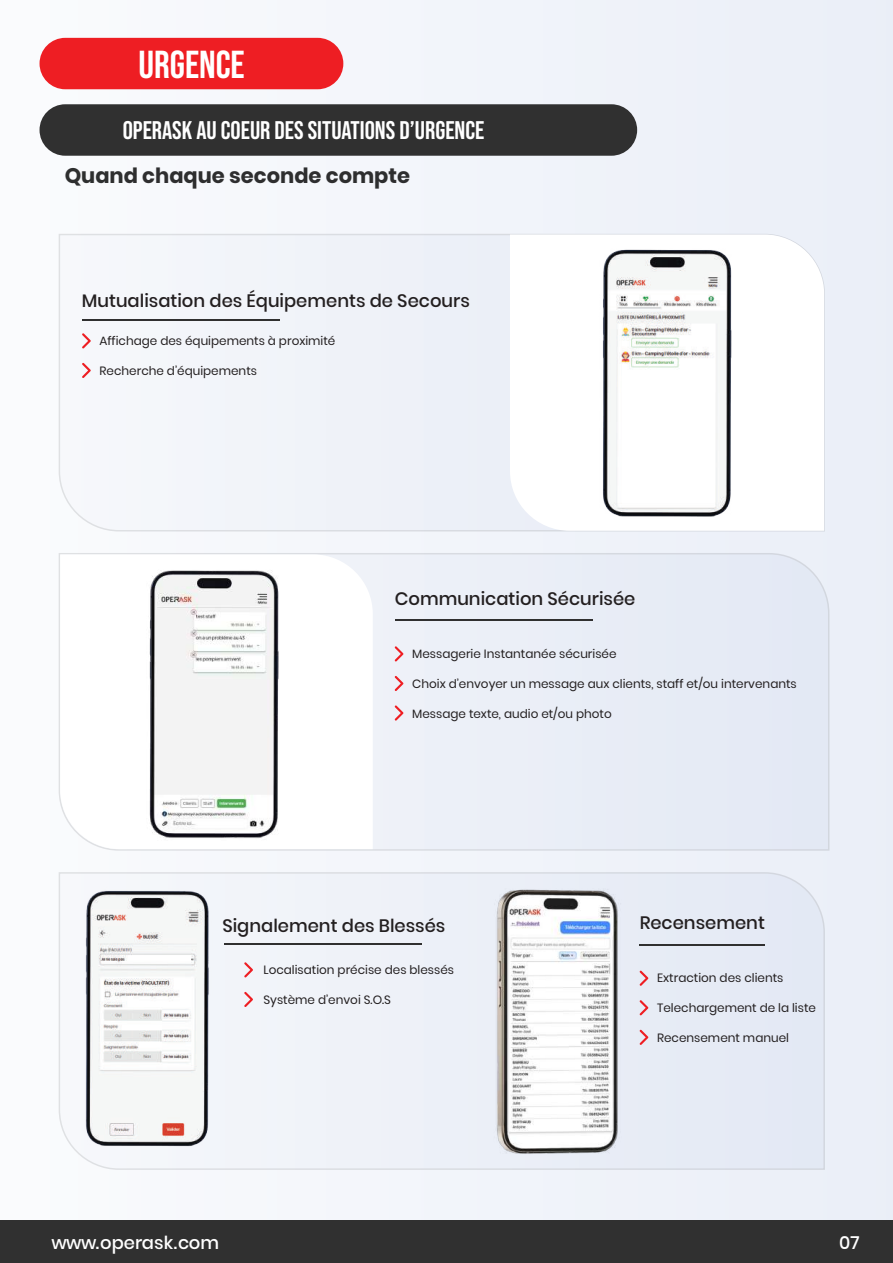
<style>
.page{position:relative;width:893px;height:1263px;background:#f1f4fa}
.page>*{position:absolute;margin:0;border:0;box-sizing:border-box;transform-origin:0 0}
.t1{font:700 39px "Bebas Neue Pro";color:#fff}
.t2{font:700 25.5px "Bebas Neue Pro";color:#fff}
.t3{font:700 21px "Poppins";color:#303030}
.t4{font:500 18px "Poppins";color:#231f20}
.t5{font:500 18px "Poppins";letter-spacing:-.005em;color:#fff}
.t6{font:12px "Poppins";color:#231f20}
</style>
<div class="page">
<div style="left:40px;top:104px;width:597px;height:52px;background:#303030;border-radius:26px"></div>
<svg style="left:59px;top:234px;width:431px;height:297px"></svg>
<div style="left:391px;top:553px;width:438px;height:298px;background:#e8ecf6"></div>
<div style="left:40px;top:38px;width:303px;height:51px;background:#ee1e23;border-radius:26px"></div>
<hr style="left:82px;top:319px;width:198px;height:1px;background:#303030">
<hr style="left:395px;top:620px;width:198px;height:1px;background:#303030">
<svg style="left:82px;top:333px;width:9px;height:15px"></svg>
<svg style="left:82px;top:363px;width:9px;height:15px"></svg>
<div style="left:317px;top:872px;width:508px;height:298px;background:#e8ecf5"></div>
<svg style="left:395px;top:646px;width:8px;height:15px"></svg>
<svg style="left:395px;top:676px;width:8px;height:15px"></svg>
<svg style="left:395px;top:705px;width:8px;height:15px"></svg>
<hr style="left:640px;top:944px;width:125px;height:1px;background:#303030">
<svg style="left:640px;top:970px;width:8px;height:16px"></svg>
<svg style="left:640px;top:1000px;width:8px;height:15px"></svg>
<svg style="left:640px;top:1030px;width:8px;height:15px"></svg>
<div style="left:0;top:1220px;width:893px;height:43px;background:#303030"></div>
<img style="left:59px;top:884px;width:258px;height:286px">
<img style="left:59px;top:529px;width:332px;height:355px">
<img style="left:490px;top:234px;width:339px;height:330px">
<hr style="left:224px;top:944px;width:198px;height:1px;background:#303030">
<img style="left:494px;top:872px;width:128px;height:298px">
<h1 class="t1" style="left:138px;top:42px;width:108px">URGENCE</h1>
<h2 class="t2" style="left:123px;top:116px;width:363px">OPERASK AU COEUR DES SITUATIONS D’URGENCE</h2>
<h3 class="t3" style="left:65px;top:163px;width:347px">Quand chaque seconde compte</h3>
<h3 class="t4" style="left:82px;top:290px;width:389px">Mutualisation des Équipements de Secours</h3>
<p class="t6" style="left:100px;top:334px;width:237px">Affichage des équipements à proximité</p>
<p class="t6" style="left:100px;top:364px;width:159px">Recherche d’équipements</p>
<h3 class="t4" style="left:395px;top:588px;width:242px">Communication Sécurisée</h3>
<p class="t6" style="left:412px;top:647px;width:206px">Messagerie Instantanée sécurisée</p>
<p class="t6" style="left:412px;top:677px;width:386px">Choix d’envoyer un message aux clients, staff et/ou intervenants</p>
<p class="t6" style="left:412px;top:707px;width:201px">Message texte, audio et/ou photo</p>
<h3 class="t4" style="left:222px;top:916px;width:225px">Signalement des Blessés</h3>
<p class="t6" style="left:263px;top:962px;width:192px">Localisation précise des blessés</p>
<p class="t6" style="left:263px;top:992px;width:129px">Système d’envoi S.O.S</p>
<h3 class="t4" style="left:640px;top:912px;width:127px">Recensement</h3>
<p class="t6" style="left:657px;top:971px;width:128px">Extraction des clients</p>
<p class="t6" style="left:657px;top:1001px;width:160px">Telechargement de la liste</p>
<p class="t6" style="left:657px;top:1031px;width:133px">Recensement manuel</p>
<h3 class="t5" style="left:51px;top:1232px;width:169px">www.operask.com</h3>
<h3 class="t5" style="left:839px;top:1232px;width:22px">07</h3>
</div>
